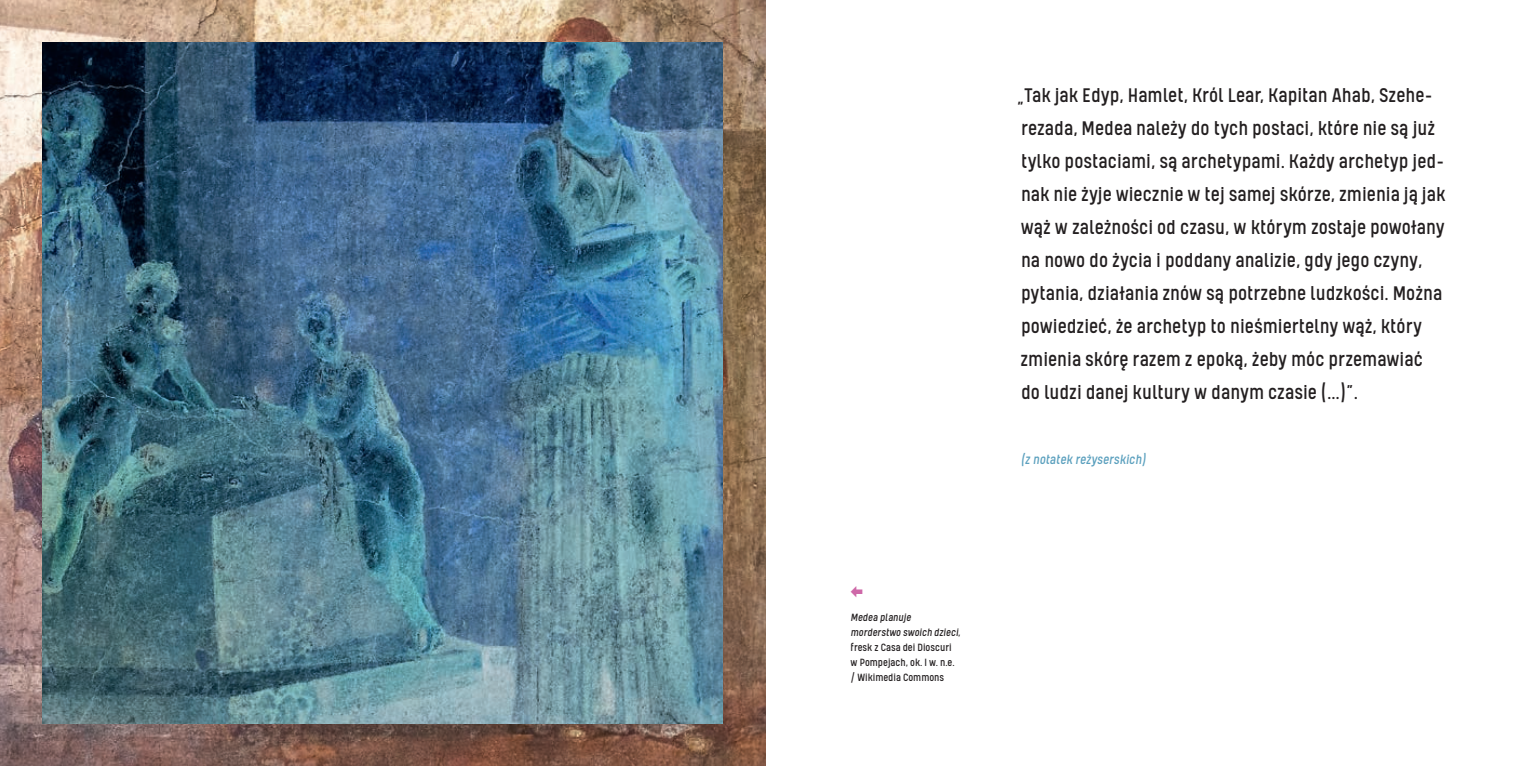
<style>
.page{position:relative;width:1531px;height:766px;background:#fff}
.page>*{position:absolute;margin:0;border:0;box-sizing:border-box;transform-origin:0 0}
.t1{font:22.5px/33px "Kelpt Sans B1";color:#231f20}
.t2{font:italic 15px "Kelpt Sans B1";color:#5ba0be}
.t3{font:12px/15px "Kelpt Sans B1";color:#231f20}
.s1{font-style:italic}
</style>
<div class="page">
<img style="left:0;top:0;width:591px;height:765px">
<img style="left:43px;top:43px;width:548px;height:680px">
<img style="left:591px;top:0;width:174px;height:765px">
<p class="t1" style="left:1016px;top:78px;width:430px">„Tak jak Edyp, Hamlet, Król Lear, Kapitan Ahab, Szehe&shy;rezada, Medea należy do tych postaci, które nie są już tylko postaciami, są archetypami. Każdy archetyp jed&shy;nak nie żyje wiecznie w tej samej skórze, zmienia ją jak wąż w zależności od czasu, w którym zostaje powołany na nowo do życia i poddany analizie, gdy jego czyny, pytania, działania znów są potrzebne ludzkości. Można powiedzieć, że archetyp to nieśmiertelny wąż, który zmienia skórę razem z epoką, żeby móc przemawiać<br>do ludzi danej kultury w danym czasie (…)”.</p>
<p class="t2" style="left:1021px;top:451px;width:126px">(z notatek reżyserskich)</p>
<p class="t3" style="left:850px;top:609px;width:112px"><span class="s1">Medea planuje morderstwo swoich dzieci</span>, fresk z Casa dei Dioscuri w Pompejach, ok. I w. n.e. / Wikimedia Commons</p>
</div>
